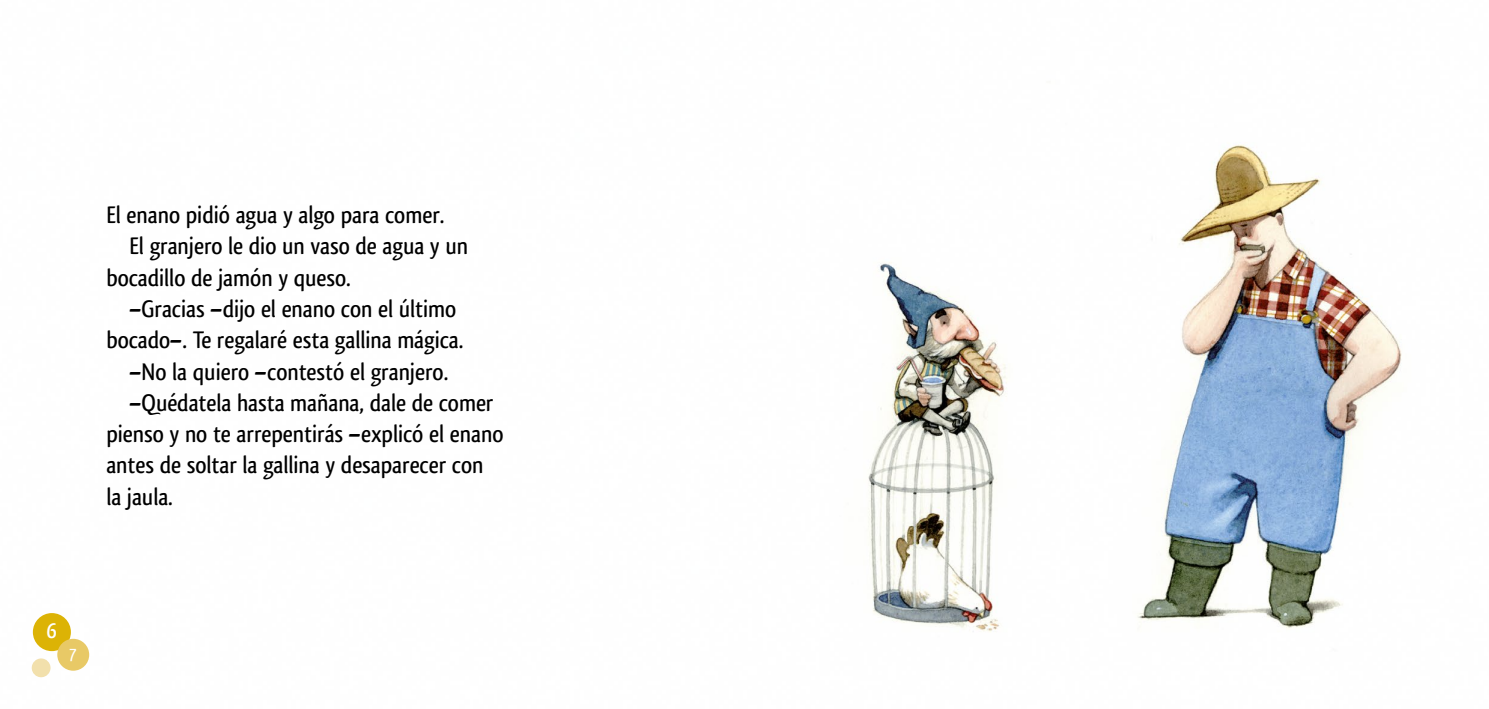
<style>
.page{position:relative;width:1489px;height:709px;background:#fff}
.page>*{position:absolute;margin:0;border:0;box-sizing:border-box;transform-origin:0 0}
.t1{font:500 25px "Qlassik";color:#000}
.t2{font:700 22.38px "Qlassik";color:#fff}
.t3{font:18.75px "PF Muse";color:#fff}
</style>
<div class="page">
<img style="left:31px;top:144px;width:1371px;height:534px">
<div style="left:33px;top:613px;width:38px;height:38px;background:#dcb305;border-radius:50%"></div>
<div style="left:57px;top:639px;width:32px;height:31px;background:#e8c966;border-radius:50%"></div>
<div style="left:32px;top:658px;width:19px;height:19px;background:#f2e0ac;border-radius:50%"></div>
<p class="t1" style="left:106px;top:200px;width:339px">El enano pidió agua y algo para comer.</p>
<p class="t1" style="left:129px;top:231px;width:340px">El granjero le dio un vaso de agua y un</p>
<p class="t1" style="left:106px;top:263px;width:246px">bocadillo de jamón y queso.</p>
<p class="t1" style="left:129px;top:294px;width:328px">–Gracias –dijo el enano con el último</p>
<p class="t1" style="left:106px;top:325px;width:358px">bocado–. Te regalaré esta gallina mágica.</p>
<p class="t1" style="left:129px;top:356px;width:320px">–No la quiero –contestó el granjero.</p>
<p class="t1" style="left:129px;top:388px;width:365px">–Quédatela hasta mañana, dale de comer</p>
<p class="t1" style="left:106px;top:419px;width:398px">pienso y no te arrepentirás –explicó el enano</p>
<p class="t1" style="left:106px;top:450px;width:379px">antes de soltar la gallina y desaparecer con</p>
<p class="t1" style="left:106px;top:481px;width:68px">la jaula.</p>
<p class="t2" style="left:47px;top:617px;width:12px">6</p>
<p class="t3" style="left:69px;top:640px;width:10px">7</p>
</div>
